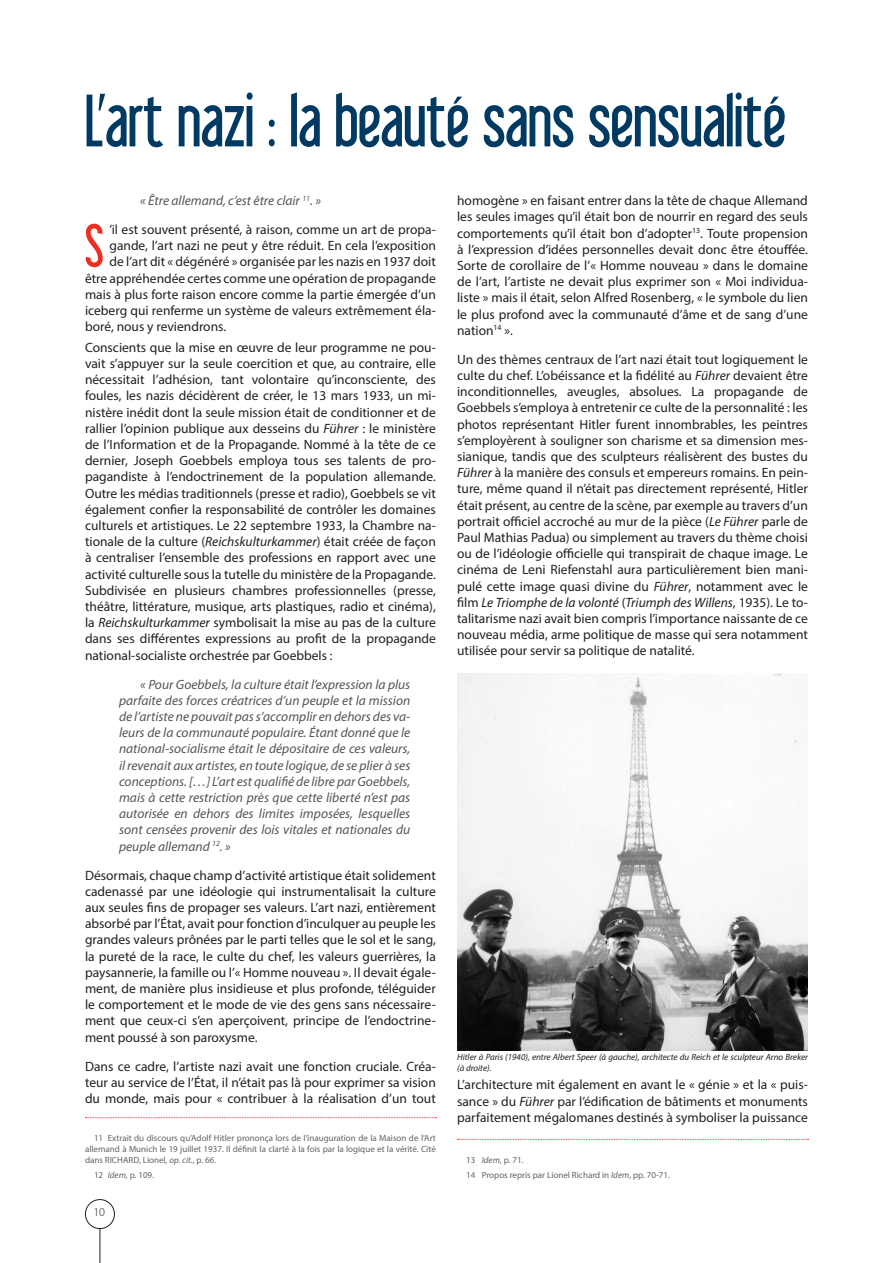
<style>
.page{position:relative;width:893px;height:1263px;background:#fff}
.page>*{position:absolute;margin:0;border:0;box-sizing:border-box;transform-origin:0 0}
.t1{font:72px "Libel Suit";color:#003a62}
.t2{font:58.5px "Libel Suit";color:#ee2e22}
.t3{font:13.5px/16.2px "Myriad Pro";color:#231f20;text-align:justify}
.t4{font:italic 13.5px/16.2px "Myriad Pro";color:#595353;text-align:justify}
.t5{font:300 12px "Myriad Pro";color:#231f20}
.t6{font:9px/10.8px "Myriad Pro";color:#636366;text-align:justify}
.t7{font:italic 9px/10.8px "Myriad Pro";color:#231f20}
.s1{font-style:italic}
</style>
<div class="page">
<div style="left:85px;top:1199px;width:30px;height:30px;border:1px solid #231f20;border-radius:50%"></div>
<hr style="left:100px;top:1228px;width:1px;height:35px;background:#231f20">
<svg style="left:85px;top:1117px;width:351px;height:1px"></svg>
<svg style="left:457px;top:1139px;width:351px;height:1px"></svg>
<img style="left:457px;top:673px;width:351px;height:377px">
<h1 class="t1" style="left:85px;top:82px;width:702px">L’art nazi : la beauté sans sensualité</h1>
<p class="t4" style="left:140px;top:192px;width:182px">« Être allemand, c’est être clair <sup>11</sup>. »</p>
<h2 class="t2" style="left:85px;top:214px;width:20px">S</h2>
<p class="t3" style="left:109px;top:221px;width:328px">’il est souvent présenté, à raison, comme un art de propa-</p>
<p class="t3" style="left:109px;top:237px;width:328px">gande, l’art nazi ne peut y être réduit. En cela l’exposition</p>
<p class="t3" style="left:109px;top:254px;width:328px">de l’art dit « dégénéré » organisée par les nazis en 1937 doit</p>
<p class="t3" style="left:85px;top:270px;width:352px">être appréhendée certes comme une opération de propagande</p>
<p class="t3" style="left:85px;top:286px;width:352px">mais à plus forte raison encore comme la partie émergée d’un</p>
<p class="t3" style="left:85px;top:302px;width:352px">iceberg qui renferme un système de valeurs extrêmement éla-</p>
<p class="t3" style="left:85px;top:318px;width:143px">boré, nous y reviendrons.</p>
<p class="t3" style="left:85px;top:339px;width:352px">Conscients que la mise en œuvre de leur programme ne pou&shy;vait s’appuyer sur la seule coercition et que, au contraire, elle nécessitait l’adhésion, tant volontaire qu’inconsciente, des foules, les nazis décidèrent de créer, le 13 mars 1933, un mi&shy;nistère inédit dont la seule mission était de conditionner et de rallier l’opinion publique aux desseins du <span class="s1">Führer</span> : le ministère de l’Information et de la Propagande. Nommé à la tête de ce dernier, Joseph Goebbels employa tous ses talents de pro&shy;pagandiste à l’endoctrinement de la population allemande.<br>Outre les médias traditionnels (presse et radio), Goebbels se vit également confier la responsabilité de contrôler les domaines culturels et artistiques. Le 22 septembre 1933, la Chambre na&shy;tionale de la culture (<span class="s1">Reichskulturkammer</span>) était créée de façon à centraliser l’ensemble des professions en rapport avec une activité culturelle sous la tutelle du ministère de la Propagande.<br>Subdivisée en plusieurs chambres professionnelles (presse, théâtre, littérature, musique, arts plastiques, radio et cinéma), la <span class="s1">Reichskulturkammer</span> symbolisait la mise au pas de la culture dans ses différentes expressions au profit de la propagande national-socialiste orchestrée par Goebbels :</p>
<p class="t4" style="left:119px;top:676px;width:293px;text-indent:21px">« Pour Goebbels, la culture était l’expression la plus parfaite des forces créatrices d’un peuple et la mission de l’artiste ne pouvait pas s’accomplir en dehors des va&shy;leurs de la communauté populaire. Étant donné que le national-socialisme était le dépositaire de ces valeurs, il revenait aux artistes, en toute logique, de se plier à ses conceptions. […] L’art est qualifié de libre par Goebbels, mais à cette restriction près que cette liberté n’est pas autorisée en dehors des limites imposées, lesquelles sont censées provenir des lois vitales et nationales du peuple allemand <sup>12</sup>. »</p>
<p class="t3" style="left:85px;top:867px;width:352px">Désormais, chaque champ d’activité artistique était solidement cadenassé par une idéologie qui instrumentalisait la culture aux seules fins de propager ses valeurs. L’art nazi, entièrement absorbé par l’État, avait pour fonction d’inculquer au peuple les grandes valeurs prônées par le parti telles que le sol et le sang, la pureté de la race, le culte du chef, les valeurs guerrières, la paysannerie, la famille ou l’« Homme nouveau ». Il devait égale&shy;ment, de manière plus insidieuse et plus profonde, téléguider le comportement et le mode de vie des gens sans nécessaire&shy;ment que ceux-ci s’en aperçoivent, principe de l’endoctrine&shy;ment poussé à son paroxysme.</p>
<p class="t3" style="left:85px;top:1058px;width:352px">Dans ce cadre, l’artiste nazi avait une fonction cruciale. Créa&shy;teur au service de l’État, il n’était pas là pour exprimer sa vision du monde, mais pour « contribuer à la réalisation d’un tout</p>
<p class="t6" style="left:85px;top:1133px;width:352px;text-indent:9px">11 Extrait du discours qu’Adolf Hitler prononça lors de l’inauguration de la Maison de l’Art allemand à Munich le 19 juillet 1937. Il définit la clarté à la fois par la logique et la vérité. Cité dans RICHARD, Lionel, <span class="s1">op. cit.</span>, p. 66.</p>
<p class="t6" style="left:94px;top:1169px;width:62px">12 <span class="s1">Idem</span>, p. 109.</p>
<p class="t5" style="left:93px;top:1206px;width:13px">10</p>
<p class="t3" style="left:457px;top:192px;width:352px">homogène » en faisant entrer dans la tête de chaque Allemand les seules images qu’il était bon de nourrir en regard des seuls comportements qu’il était bon d’adopter<sup>13</sup>. Toute propension à l’expression d’idées personnelles devait donc être étouffée.<br>Sorte de corollaire de l’« Homme nouveau » dans le domaine de l’art, l’artiste ne devait plus exprimer son « Moi individua&shy;liste » mais il était, selon Alfred Rosenberg, « le symbole du lien le plus profond avec la communauté d’âme et de sang d’une nation<sup>14</sup> ».</p>
<p class="t3" style="left:457px;top:351px;width:352px">Un des thèmes centraux de l’art nazi était tout logiquement le culte du chef. L’obéissance et la fidélité au <span class="s1">Führer</span> devaient être inconditionnelles, aveugles, absolues. La propagande de Goebbels s’employa à entretenir ce culte de la personnalité : les photos représentant Hitler furent innombrables, les peintres s’employèrent à souligner son charisme et sa dimension mes&shy;sianique, tandis que des sculpteurs réalisèrent des bustes du <span class="s1">Führer</span> à la manière des consuls et empereurs romains. En pein&shy;ture, même quand il n’était pas directement représenté, Hitler était présent, au centre de la scène, par exemple au travers d’un portrait officiel accroché au mur de la pièce (<span class="s1">Le Führer</span> parle de Paul Mathias Padua) ou simplement au travers du thème choisi ou de l’idéologie officielle qui transpirait de chaque image. Le cinéma de Leni Riefenstahl aura particulièrement bien mani&shy;pulé cette image quasi divine du <span class="s1">Führer</span>, notamment avec le film <span class="s1">Le Triomphe de la volonté</span> (<span class="s1">Triumph des Willens</span>, 1935). Le to&shy;talitarisme nazi avait bien compris l’importance naissante de ce nouveau média, arme politique de masse qui sera notamment utilisée pour servir sa politique de natalité.</p>
<p class="t7" style="left:457px;top:1052px;width:352px">Hitler à Paris (1940), entre Albert Speer (à gauche), architecte du Reich et le sculpteur Arno Breker (à droite).</p>
<p class="t3" style="left:457px;top:1076px;width:352px">L’architecture mit également en avant le « génie » et la « puis&shy;sance » du <span class="s1">Führer</span> par l’édification de bâtiments et monuments parfaitement mégalomanes destinés à symboliser la puissance</p>
<p class="t6" style="left:466px;top:1152px;width:205px;line-height:15px">13 <span class="s1">Idem</span>, p. 71.<br>14 Propos repris par Lionel Richard in <span class="s1">Idem</span>, pp. 70-71.</p>
</div>
